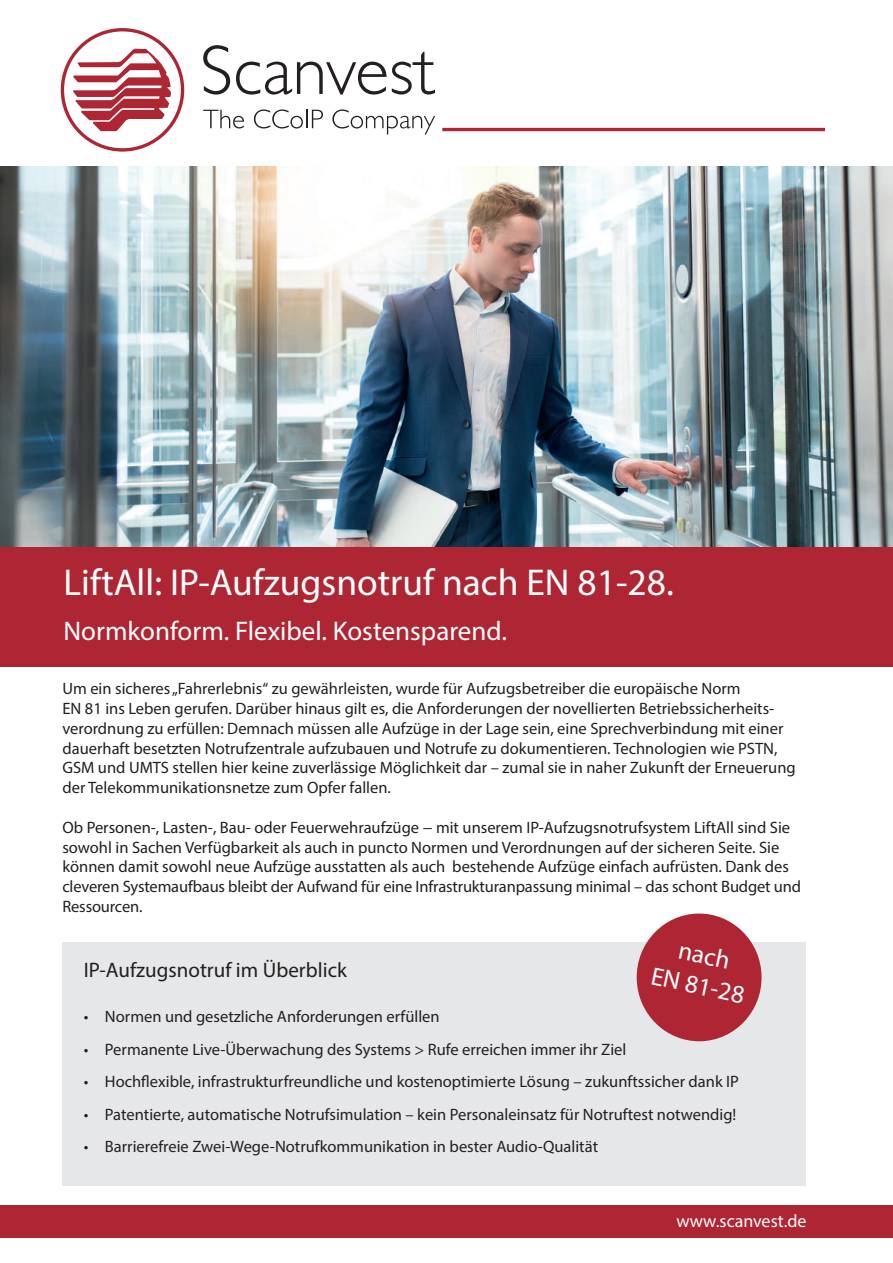
<style>
.page{position:relative;width:893px;height:1263px;background:#fff}
.page>*{position:absolute;margin:0;border:0;box-sizing:border-box;transform-origin:0 0}
.t1{font:37.5px "Myriad Pro";color:#fff}
.t2{font:27px "Myriad Pro";color:#fff}
.t3{font:25.5px/30.6px "Myriad Pro";color:#fff;text-align:center}
.t4{font:21px "Myriad Pro";color:#231f20}
.t5{font:18px "Myriad Pro";color:#fff}
.t6{font:16.5px/19.8px "Myriad Pro";color:#231f20}
</style>
<div class="page">
<div style="left:61px;top:28px;width:123px;height:124px;border:3px solid #ae2533;border-radius:50%"></div>
<svg style="left:73px;top:49px;width:98px;height:82px"></svg>
<svg style="left:203px;top:45px;width:27px;height:50px"></svg>
<svg style="left:236px;top:62px;width:150px;height:33px"></svg>
<svg style="left:392px;top:52px;width:43px;height:43px"></svg>
<svg style="left:203px;top:110px;width:41px;height:18px"></svg>
<svg style="left:254px;top:109px;width:69px;height:19px"></svg>
<svg style="left:332px;top:109px;width:103px;height:25px"></svg>
<hr style="left:442px;top:128px;width:382px;height:3px;background:#ae2533">
<div style="left:0;top:1205px;width:893px;height:32px;background:#ae2533"></div>
<img style="left:0;top:166px;width:893px;height:381px">
<div style="left:62px;top:942px;width:744px;height:243px;background:#e6e7e9"></div>
<svg style="left:636px;top:913px;width:126px;height:129px"></svg>
<div style="left:0;top:547px;width:893px;height:119px;background:#ae2533"></div>
<h1 class="t1" style="left:64px;top:559px;width:612px">LiftAll: IP-Aufzugsnotruf nach EN 81-28.</h1>
<h2 class="t2" style="left:64px;top:614px;width:445px">Normkonform. Flexibel. Kostensparend.</h2>
<p class="t6" style="left:62px;top:678px;width:735px">Um ein sicheres „Fahrerlebnis“ zu gewährleisten, wurde für Aufzugsbetreiber die europäische Norm<br>EN 81 ins Leben gerufen. Darüber hinaus gilt es, die Anforderungen der novellierten Betriebssicherheits&shy;verordnung zu erfüllen: Demnach müssen alle Aufzüge in der Lage sein, eine Sprechverbindung mit einer dauerhaft besetzten Notrufzentrale aufzubauen und Notrufe zu dokumentieren. Technologien wie PSTN, GSM und UMTS stellen hier keine zuverlässige Möglichkeit dar – zumal sie in naher Zukunft der Erneuerung der Telekommunikationsnetze zum Opfer fallen.</p>
<p class="t6" style="left:62px;top:817px;width:740px">Ob Personen-, Lasten-, Bau- oder Feuerwehraufzüge − mit unserem IP-Aufzugsnotrufsystem LiftAll sind Sie sowohl in Sachen Verfügbarkeit als auch in puncto Normen und Verordnungen auf der sicheren Seite. Sie können damit sowohl neue Aufzüge ausstatten als auch bestehende Aufzüge einfach aufrüsten. Dank des cleveren Systemaufbaus bleibt der Aufwand für eine Infrastrukturanpassung minimal – das schont Budget und Ressourcen.</p>
<p class="t4" style="left:84px;top:957px;width:265px">IP-Aufzugsnotruf im Überblick</p>
<h3 class="t3" style="left:661px;top:930px;width:96px;rotate:12deg">nach<br>EN 81-28</h3>
<p class="t6" style="left:84px;top:1006px;width:357px">• Normen und gesetzliche Anforderungen erfüllen</p>
<p class="t6" style="left:84px;top:1039px;width:544px">• Permanente Live-Überwachung des Systems &gt; Rufe erreichen immer ihr Ziel</p>
<p class="t6" style="left:84px;top:1071px;width:657px">• Hochflexible, infrastrukturfreundliche und kostenoptimierte Lösung – zukunftssicher dank IP</p>
<p class="t6" style="left:84px;top:1104px;width:654px">• Patentierte, automatische Notrufsimulation – kein Personaleinsatz für Notruftest notwendig!</p>
<p class="t6" style="left:84px;top:1136px;width:516px">• Barrierefreie Zwei-Wege-Notrufkommunikation in bester Audio-Qualität</p>
<p class="t5" style="left:676px;top:1210px;width:132px">www.scanvest.de</p>
</div>
